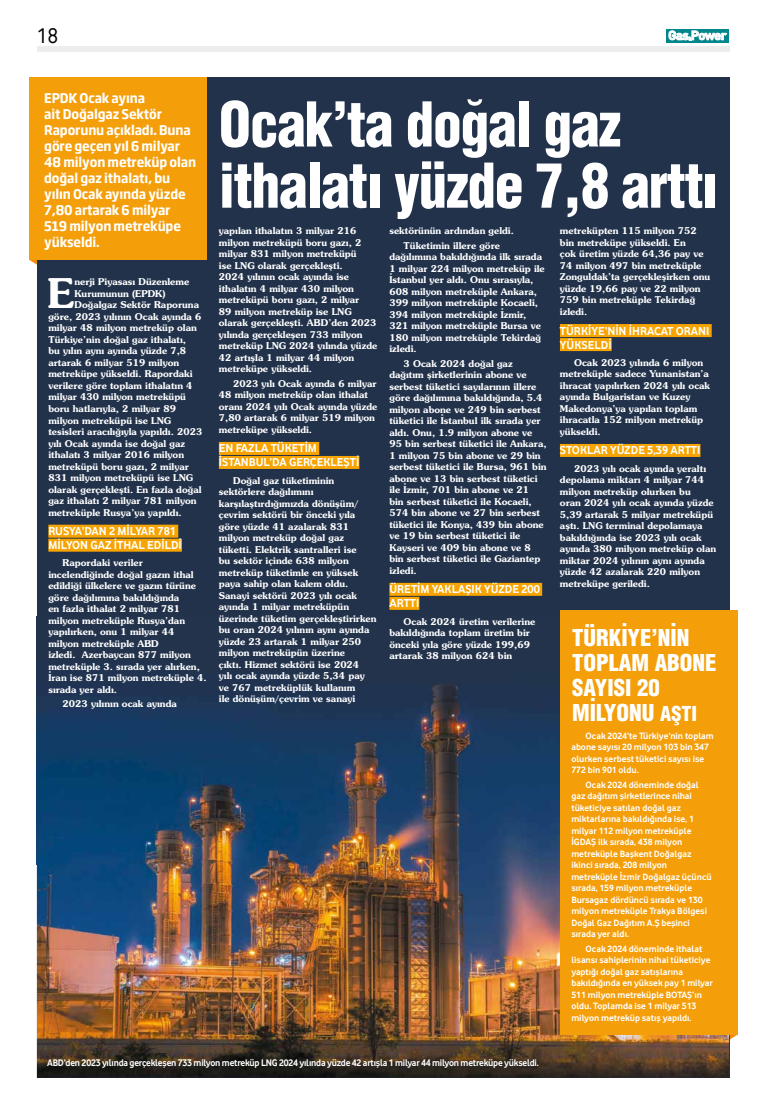
<style>
.page{position:relative;width:766px;height:1106px;background:#fff}
.page>*{position:absolute;margin:0;border:0;box-sizing:border-box;transform-origin:0 0}
.t1{font:60.2px/61.2px "Switzerland Cond Black Plain";letter-spacing:-.02em;color:#fff;scale:.95 1}
.t2{font:700 40.7px "Southern";color:#fff}
.t3{font:22.7px/25px "Switzerland Cond Black Plain";color:#fff}
.t4{font:22.3px "Vodafone Rg";color:#000;scale:.95 1}
.t5{font:700 13.2px/16px "Soho Gothic Pro";letter-spacing:-.01em;color:#fff;scale:.91 1}
.t6{font:700 12px/14px "Vodafone Rg";color:#fff}
.t7{font:700 10px "Vodafone Rg";letter-spacing:-.02em;color:#fff;scale:.95 1}
.t8{font:700 9.5px/11.5px "Vodafone Rg";color:#fff}
.t9{font:700 9.3px/11.5px "Southern";color:#fff}
.s1{font-size:20.1px}
</style>
<div class="page">
<svg style="left:29px;top:260px;width:8px;height:5px"></svg>
<svg style="left:729px;top:1034px;width:8px;height:7px"></svg>
<div style="left:37px;top:77px;width:692px;height:1000px;background:#22324b"></div>
<img style="left:37px;top:684px;width:692px;height:393px">
<div style="left:37px;top:46px;width:692px;height:6px;background:#ededed"></div>
<svg style="left:666px;top:29px;width:63px;height:14px"></svg>
<svg style="left:668px;top:31px;width:58px;height:9px"></svg>
<img style="left:42px;top:1053px;width:501px;height:20px">
<div style="left:559px;top:610px;width:178px;height:424px;background:#f49e09"></div>
<div style="left:29px;top:77px;width:178px;height:183px;background:#f49e09"></div>
<div style="left:48px;top:524px;width:130px;height:13px;background:#f7a400"></div>
<div style="left:48px;top:538px;width:134px;height:13px;background:#f7a400"></div>
<div style="left:219px;top:442px;width:100px;height:13px;background:#f7a400"></div>
<div style="left:219px;top:456px;width:140px;height:13px;background:#f7a400"></div>
<div style="left:389px;top:583px;width:153px;height:13px;background:#f7a400"></div>
<div style="left:389px;top:597px;width:30px;height:13px;background:#f7a400"></div>
<div style="left:559px;top:324px;width:152px;height:13px;background:#f7a400"></div>
<div style="left:559px;top:338px;width:52px;height:13px;background:#f7a400"></div>
<div style="left:559px;top:444px;width:141px;height:13px;background:#f7a400"></div>
<h3 class="t4" style="left:37px;top:22px;width:24px">18</h3>
<h3 class="t5" style="left:44px;top:89px;width:168px">EPDK Ocak ayına<br>ait Doğalgaz Sektör<br>Raporunu açıkladı. Buna göre geçen yıl 6 milyar<br>48 milyon metreküp olan doğal gaz ithalatı, bu yılın Ocak ayında yüzde<br>7,80 artarak 6 milyar<br>519 milyon metreküpe yükseldi.</h3>
<h2 class="t2" style="left:47px;top:266px;width:28px">E</h2>
<p class="t9" style="left:74px;top:276px;width:116px">nerji Piyasası Düzenleme</p>
<p class="t9" style="left:74px;top:287px;width:93px">Kurumunun (EPDK)</p>
<p class="t9" style="left:74px;top:299px;width:126px">Doğalgaz Sektör Raporuna</p>
<p class="t9" style="left:48px;top:310px;width:155px">göre, 2023 yılının Ocak ayında 6</p>
<p class="t9" style="left:48px;top:322px;width:150px">milyar 48 milyon metreküp olan</p>
<p class="t9" style="left:48px;top:333px;width:139px">Türkiye’nin doğal gaz ithalatı,</p>
<p class="t9" style="left:48px;top:345px;width:139px">bu yılın aynı ayında yüzde 7,8</p>
<p class="t9" style="left:48px;top:356px;width:132px">artarak 6 milyar 519 milyon</p>
<p class="t9" style="left:48px;top:368px;width:146px">metreküpe yükseldi. Rapordaki</p>
<p class="t9" style="left:48px;top:379px;width:146px">verilere göre toplam ithalatın 4</p>
<p class="t9" style="left:48px;top:391px;width:139px">milyar 430 milyon metreküpü</p>
<p class="t9" style="left:48px;top:403px;width:129px">boru hatlarıyla, 2 milyar 89</p>
<p class="t9" style="left:48px;top:414px;width:124px">milyon metreküpü ise LNG</p>
<p class="t9" style="left:48px;top:426px;width:155px">tesisleri aracılığıyla yapıldı. 2023</p>
<p class="t9" style="left:48px;top:437px;width:138px">yılı Ocak ayında ise doğal gaz</p>
<p class="t9" style="left:48px;top:449px;width:137px">ithalatı 3 milyar 2016 milyon</p>
<p class="t9" style="left:48px;top:460px;width:142px">metreküpü boru gazı, 2 milyar</p>
<p class="t9" style="left:48px;top:472px;width:146px">831 milyon metreküpü ise LNG</p>
<p class="t9" style="left:48px;top:483px;width:155px">olarak gerçekleşti. En fazla doğal</p>
<p class="t9" style="left:48px;top:495px;width:150px">gaz ithalatı 2 milyar 781 milyon</p>
<p class="t9" style="left:48px;top:506px;width:135px">metreküple Rusya’ya yapıldı.</p>
<p class="t6" style="left:48px;top:524px;width:135px">RUSYA’DAN 2 MİLYAR 781<br>MİLYON GAZ İTHAL EDİLDİ</p>
<p class="t9" style="left:48px;top:557px;width:160px;text-indent:14px">Rapordaki veriler incelendiğinde doğal gazın ithal edildiği ülkelere ve gazın türüne göre dağılımına bakıldığında<br>en fazla ithalat 2 milyar 781 milyon metreküple Rusya’dan yapılırken, onu 1 milyar 44 milyon metreküple ABD<br>izledi. Azerbaycan 877 milyon metreküple 3. sırada yer alırken,<br>İran ise 871 milyon metreküple 4. sırada yer aldı.</p>
<p class="t9" style="left:62px;top:698px;width:116px">2023 yılının ocak ayında</p>
<h1 class="t1" style="left:219px;top:92px;width:527px">Ocak’ta doğal gaz ithalatı yüzde 7,8 arttı</h1>
<p class="t9" style="left:219px;top:225px;width:160px">yapılan ithalatın 3 milyar 216 milyon metreküpü boru gazı, 2 milyar 831 milyon metreküpü<br>ise LNG olarak gerçekleşti.<br>2024 yılının ocak ayında ise ithalatın 4 milyar 430 milyon metreküpü boru gazı, 2 milyar<br>89 milyon metreküp ise LNG olarak gerçekleşti. ABD’den 2023 yılında gerçekleşen 733 milyon metreküp LNG 2024 yılında yüzde<br>42 artışla 1 milyar 44 milyon metreküpe yükseldi.</p>
<p class="t9" style="left:219px;top:377px;width:160px;text-indent:14px">2023 yılı Ocak ayında 6 milyar<br>48 milyon metreküp olan ithalat oranı 2024 yılı Ocak ayında yüzde<br>7,80 artarak 6 milyar 519 milyon metreküpe yükseldi.</p>
<p class="t6" style="left:219px;top:441px;width:142px">EN FAZLA TÜKETİM<br>İSTANBUL’DA GERÇEKLEŞTİ</p>
<p class="t9" style="left:219px;top:474px;width:159px;text-indent:14px">Doğal gaz tüketiminin sektörlere dağılımını karşılaştırdığımızda dönüşüm/ çevrim sektörü bir önceki yıla göre yüzde 41 azalarak 831 milyon metreküp doğal gaz tüketti. Elektrik santralleri ise<br>bu sektör içinde 638 milyon metreküp tüketimle en yüksek paya sahip olan kalem oldu.<br>Sanayi sektörü 2023 yılı ocak ayında 1 milyar metreküpün üzerinde tüketim gerçekleştirirken bu oran 2024 yılının aynı ayında yüzde 23 artarak 1 milyar 250 milyon metreküpün üzerine<br>çıktı. Hizmet sektörü ise 2024<br>yılı ocak ayında yüzde 5,34 pay ve 767 metreküplük kullanım<br>ile dönüşüm/çevrim ve sanayi</p>
<p class="t9" style="left:389px;top:224px;width:126px;line-height:14.3px;text-align:center">sektörünün ardından geldi.<br>Tüketimin illere göre</p>
<p class="t9" style="left:389px;top:251px;width:157px">dağılımına bakıldığında ilk sırada<br>1 milyar 224 milyon metreküp ile<br>İstanbul yer aldı. Onu sırasıyla,<br>608 milyon metreküple Ankara,<br>399 milyon metreküple Kocaeli,<br>394 milyon metreküple İzmir,<br>321 milyon metreküple Bursa ve<br>180 milyon metreküple Tekirdağ izledi.</p>
<p class="t9" style="left:389px;top:357px;width:159px;text-indent:14px">3 Ocak 2024 doğal gaz dağıtım şirketlerinin abone ve serbest tüketici sayılarının illere göre dağılımına bakıldığında, 5.4 milyon abone ve 249 bin serbest tüketici ile İstanbul ilk sırada yer aldı. Onu, 1.9 milyon abone ve<br>95 bin serbest tüketici ile Ankara,<br>1 milyon 75 bin abone ve 29 bin serbest tüketici ile Bursa, 961 bin abone ve 13 bin serbest tüketici ile İzmir, 701 bin abone ve 21<br>bin serbest tüketici ile Kocaeli,<br>574 bin abone ve 27 bin serbest tüketici ile Konya, 439 bin abone ve 19 bin serbest tüketici ile<br>Kayseri ve 409 bin abone ve 8 bin serbest tüketici ile Gaziantep izledi.</p>
<p class="t6" style="left:389px;top:582px;width:152px">ÜRETİM YAKLAŞIK YÜZDE 200<br>ARTTI</p>
<p class="t9" style="left:389px;top:615px;width:147px;text-indent:14px">Ocak 2024 üretim verilerine bakıldığında toplam üretim bir önceki yıla göre yüzde 199,69 artarak 38 milyon 624 bin</p>
<p class="t9" style="left:559px;top:225px;width:152px">metreküpten 115 milyon 752 bin metreküpe yükseldi. En<br>çok üretim yüzde 64,36 pay ve<br>74 milyon 497 bin metreküple<br>Zonguldak’ta gerçekleşirken onu yüzde 19,66 pay ve 22 milyon<br>759 bin metreküple Tekirdağ izledi.</p>
<p class="t6" style="left:559px;top:323px;width:151px">TÜRKİYE’NİN İHRACAT ORANI<br>YÜKSELDİ</p>
<p class="t9" style="left:559px;top:356px;width:152px;text-indent:14px">Ocak 2023 yılında 6 milyon metreküple sadece Yunanistan’a ihracat yapılırken 2024 yılı ocak ayında Bulgaristan ve Kuzey<br>Makedonya’ya yapılan toplam ihracatla 152 milyon metreküp yükseldi.</p>
<p class="t6" style="left:559px;top:443px;width:142px">STOKLAR YÜZDE 5,39 ARTTI</p>
<p class="t9" style="left:559px;top:462px;width:158px;text-indent:14px">2023 yılı ocak ayında yeraltı depolama miktarı 4 milyar 744 milyon metreküp olurken bu<br>oran 2024 yılı ocak ayında yüzde<br>5,39 artarak 5 milyar metreküpü aştı. LNG terminal depolamaya bakıldığında ise 2023 yılı ocak ayında 380 milyon metreküp olan miktar 2024 yılının aynı ayında yüzde 42 azalarak 220 milyon metreküpe geriledi.</p>
<h3 class="t3" style="left:572px;top:624px;width:146px">TÜRKİYE’NİN<br>TOPLAM ABONE<br>SAYISI 20<br>MİLYONU <span class="s1">AŞTI</span></h3>
<p class="t8" style="left:571px;top:729px;width:144px;text-indent:14px">Ocak 2024’te Türkiye’nin toplam abone sayısı 20 milyon 103 bin 347 olurken serbest tüketici sayısı ise<br>772 bin 901 oldu.</p>
<p class="t8" style="left:571px;top:778px;width:142px;text-indent:14px">Ocak 2024 döneminde doğal gaz dağıtım şirketlerince nihai tüketiciye satılan doğal gaz miktarlarına bakıldığında ise, 1 milyar 112 milyon metreküple<br>İGDAŞ ilk sırada, 438 milyon metreküple Başkent Doğalgaz ikinci sırada, 208 milyon metreküple İzmir Doğalgaz üçüncü sırada, 159 milyon metreküple<br>Bursagaz dördüncü sırada ve 130 milyon metreküple Trakya Bölgesi<br>Doğal Gaz Dağıtım A.Ş beşinci sırada yer aldı.</p>
<p class="t8" style="left:571px;top:942px;width:143px;text-indent:14px">Ocak 2024 döneminde ithalat lisansı sahiplerinin nihai tüketiciye yaptığı doğal gaz satışlarına bakıldığında en yüksek pay 1 milyar<br>511 milyon metreküple BOTAŞ’ın oldu. Toplamda ise 1 milyar 513 milyon metreküp satış yapıldı.</p>
<p class="t7" style="left:47px;top:1057px;width:519px">ABD’den 2023 yılında gerçekleşen 733 milyon metreküp LNG 2024 yılında yüzde 42 artışla 1 milyar 44 milyon metreküpe yükseldi.</p>
</div>
